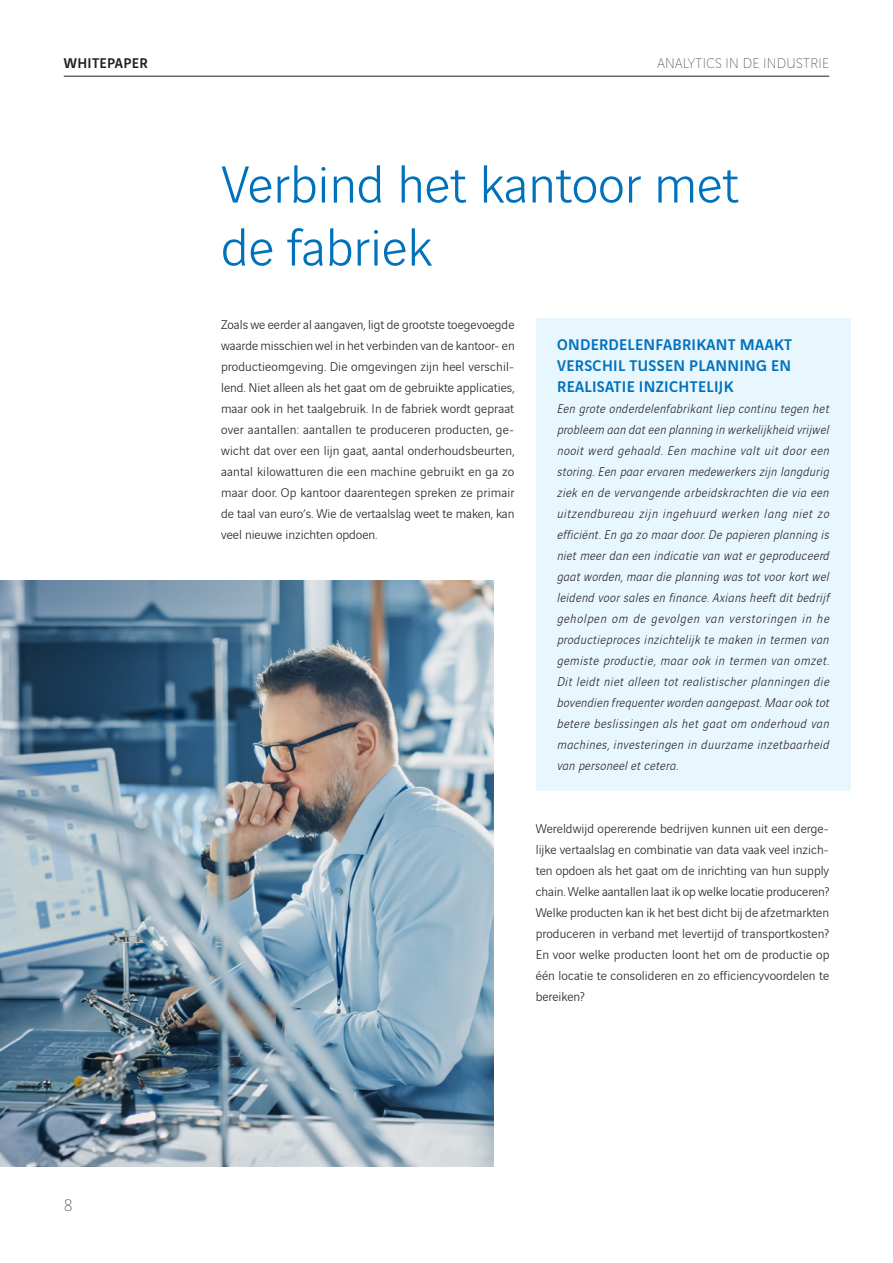
<style>
.page{position:relative;width:893px;height:1263px;background:#fff}
.page>*{position:absolute;margin:0;border:0;box-sizing:border-box;transform-origin:0 0}
.t1{font:300 55.5px/63px "Vinci Sans";color:#0072bc}
.t2{font:200 18px "Vinci Sans";color:#231f20}
.t3{font:500 16.5px/21px "Vinci Sans";letter-spacing:.02em;color:#0072bc;text-align:justify}
.t4{font:200 15px "Vinci Sans";letter-spacing:.02em;color:#231f20}
.t5{font:500 15px "Vinci Sans";letter-spacing:.02em;color:#231f20}
.Body_tekst{font:300 13.5px/21px "Vinci Sans";color:#231f20;text-align:justify}
.t6{font:italic 300 13.5px/21px "Vinci Sans";letter-spacing:.04em;color:#231f20;text-align:justify}
</style>
<div class="page">
<hr style="left:64px;top:76px;width:765px;height:1px;background:#231f20">
<div style="left:536px;top:318px;width:314px;height:473px;background:#e8f6fd"></div>
<img style="left:0;top:581px;width:493px;height:585px">
<p class="t5" style="left:64px;top:51px;width:85px">WHITEPAPER</p>
<p class="t4" style="left:657px;top:52px;width:173px">ANALYTICS IN DE INDUSTRIE</p>
<h1 class="t1" style="left:221px;top:148px;width:519px">Verbind het kantoor met de fabriek</h1>
<p class="Body_tekst" style="left:221px;top:313px;width:295px">Zoals we eerder al aangaven, ligt de grootste toegevoegde waarde misschien wel in het verbinden van de kantoor- en productieomgeving. Die omgevingen zijn heel verschil&shy;lend. Niet alleen als het gaat om de gebruikte applicaties, maar ook in het taalgebruik. In de fabriek wordt gepraat over aantallen: aantallen te produceren producten, ge&shy;wicht dat over een lijn gaat, aantal onderhoudsbeurten, aantal kilowatturen die een machine gebruikt en ga zo maar door. Op kantoor daarentegen spreken ze primair de taal van euro’s. Wie de vertaalslag weet te maken, kan veel nieuwe inzichten opdoen.</p>
<h3 class="t3" style="left:557px;top:332px;width:236px">ONDERDELENFABRIKANT MAAKT VERSCHIL TUSSEN PLANNING EN REALISATIE INZICHTELIJK</h3>
<h3 class="t6" style="left:557px;top:397px;width:274px">Een grote onderdelenfabrikant liep continu tegen het probleem aan dat een planning in werkelijkheid vrijwel nooit werd gehaald. Een machine valt uit door een storing. Een paar ervaren medewerkers zijn langdurig ziek en de vervangende arbeidskrachten die via een uitzendbureau zijn ingehuurd werken lang niet zo efficiënt. En ga zo maar door. De papieren planning is niet meer dan een indicatie van wat er geproduceerd gaat worden, maar die planning was tot voor kort wel leidend voor sales en finance. Axians heeft dit bedrijf geholpen om de gevolgen van verstoringen in he productieproces inzichtelijk te maken in termen van gemiste productie, maar ook in termen van omzet.<br>Dit leidt niet alleen tot realistischer planningen die bovendien frequenter worden aangepast. Maar ook tot betere beslissingen als het gaat om onderhoud van machines, investeringen in duurzame inzetbaarheid van personeel et cetera.</h3>
<p class="Body_tekst" style="left:536px;top:817px;width:295px">Wereldwijd opererende bedrijven kunnen uit een derge&shy;lijke vertaalslag en combinatie van data vaak veel inzich&shy;ten opdoen als het gaat om de inrichting van hun supply chain. Welke aantallen laat ik op welke locatie produceren?<br>Welke producten kan ik het best dicht bij de afzetmarkten produceren in verband met levertijd of transportkosten?<br>En voor welke producten loont het om de productie op één locatie te consolideren en zo efficiencyvoordelen te bereiken?</p>
<h2 class="t2" style="left:64px;top:1192px;width:10px">8</h2>
</div>
